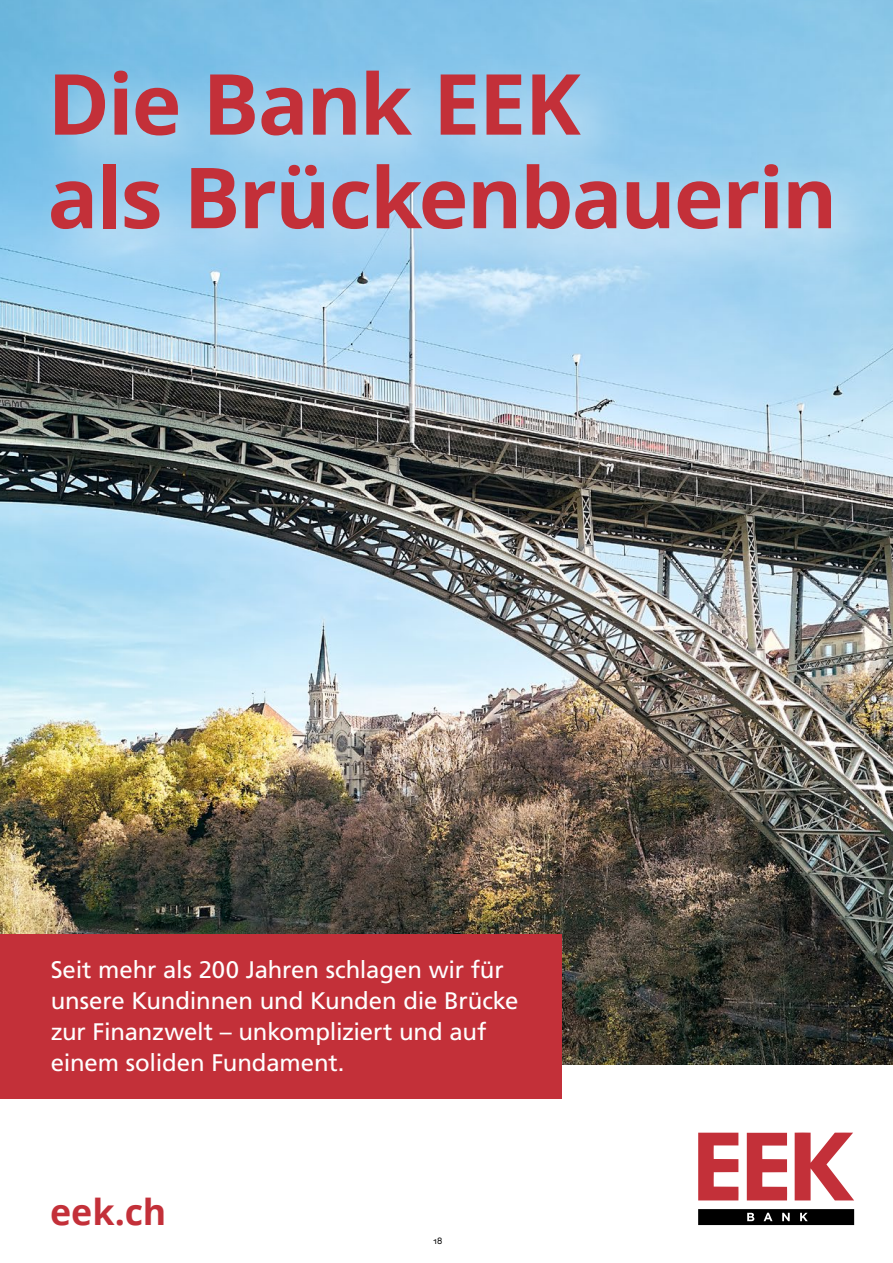
<style>
.page{position:relative;width:893px;height:1263px;background:#fff}
.page>*{position:absolute;margin:0;border:0;box-sizing:border-box;transform-origin:0 0}
.t1{font:700 84.3px/93.6px "Open Sans";letter-spacing:-.025em;color:#c33039}
.t2{font:700 35.7px "Open Sans";color:#c33039}
.t3{font:24px/31.2px "Frutiger LT Std";letter-spacing:-.005em;color:#fff}
.t4{font:9px "GT Cinetype";color:#000}
</style>
<div class="page">
<img style="left:0;top:0;width:893px;height:1064px">
<div style="left:27px;top:47px;width:866px;height:249px;background:#fff;opacity:.75"></div>
<svg style="left:747px;top:1133px;width:40px;height:67px"></svg>
<svg style="left:795px;top:1132px;width:59px;height:68px"></svg>
<svg style="left:698px;top:1133px;width:41px;height:67px"></svg>
<svg style="left:698px;top:1209px;width:156px;height:16px"></svg>
<div style="left:0;top:934px;width:561px;height:164px;background:#c33039"></div>
<h1 class="t1" style="left:48px;top:55px;width:791px">Die Bank EEK<br>als Brückenbauerin</h1>
<p class="t3" style="left:51px;top:954px;width:469px">Seit mehr als 200 Jahren schlagen wir für unsere Kundinnen und Kunden die Brücke zur Finanzwelt – unkompliziert und auf einem soliden Fundament.</p>
<h2 class="t2" style="left:50px;top:1187px;width:118px">eek.ch</h2>
<p class="t4" style="left:433px;top:1235px;width:10px">18</p>
</div>
